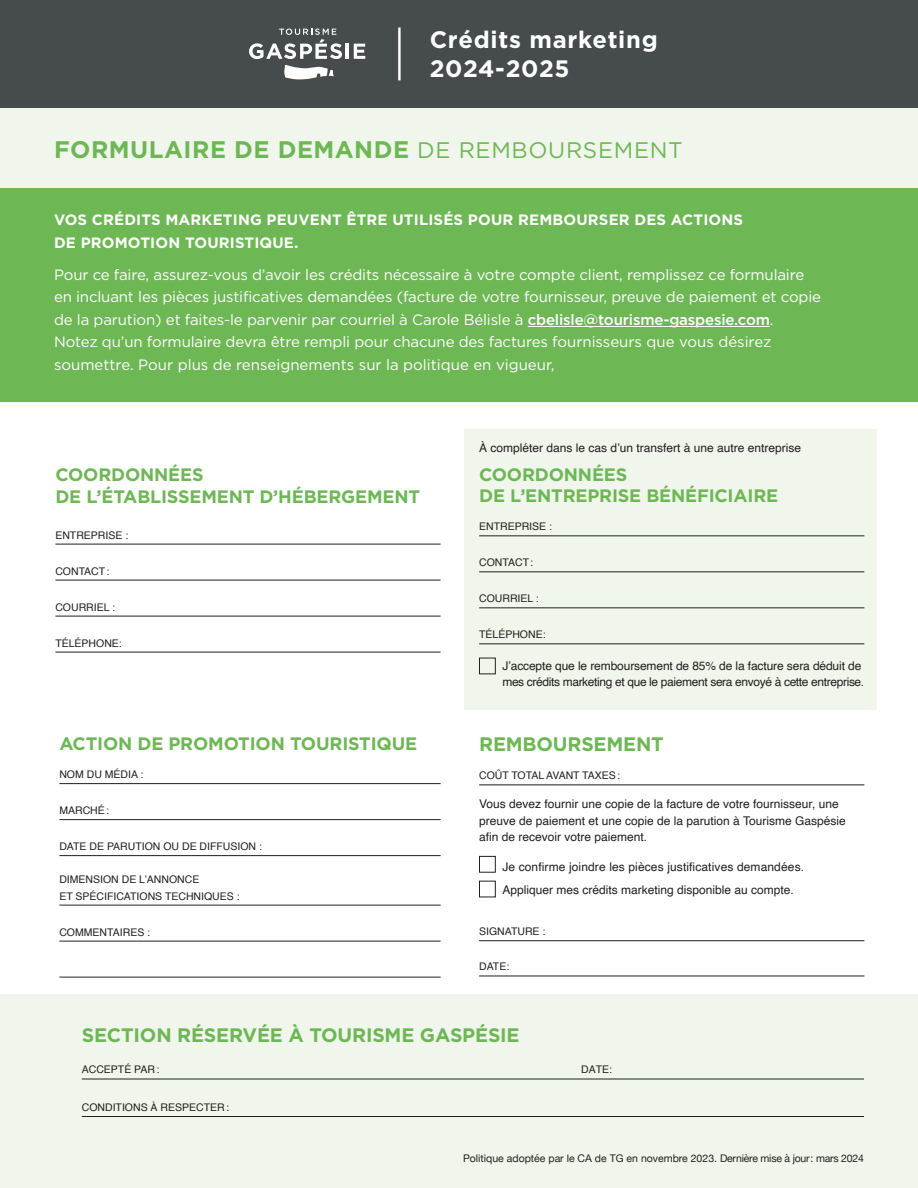
<style>
.page{position:relative;width:918px;height:1188px;background:#fff}
.page>*{position:absolute;margin:0;border:0;box-sizing:border-box;transform-origin:0 0}
.t1{font:700 24px "Gotham HTF";letter-spacing:.02em;color:#6eb755}
.t2{font:700 23.7px/28.5px "Gotham HTF";letter-spacing:.03em;color:#fff}
.t3{font:700 19.5px "Gotham HTF";letter-spacing:-.01em;color:#6eb755}
.t4{font:700 18px/22.5px "Gotham HTF";letter-spacing:-.01em;color:#6eb755}
.t5{font:15px/22.5px "Gotham HTF";letter-spacing:-.01em;color:#fff}
.t6{font:700 15px/22.5px "Gotham HTF";letter-spacing:.01em;color:#fff}
.t7{font:12px/16.5px "Helvetica";color:#231f20}
.t8{font:12px/16.5px "Helvetica";letter-spacing:-.03em;color:#231f20}
.t9{font:10.5px/16.5px "Helvetica";color:#231f20}
.t10{font:10.5px "Helvetica Neue";color:#231f20}
.s1{font-weight:400;font-size:22.5px}
.s2{font-weight:500}
</style>
<div class="page">
<div style="left:0;top:995px;width:918px;height:193px;background:#f0f6ec"></div>
<div style="left:464px;top:429px;width:413px;height:280px;background:#f0f6ec"></div>
<div style="left:0;top:108px;width:918px;height:110px;background:#f0f6ec"></div>
<div style="left:0;top:0;width:918px;height:108px;background:#464b4e"></div>
<div style="left:0;top:188px;width:918px;height:214px;background:#6eb755"></div>
<hr style="left:346px;top:44px;width:3px;height:15px;background:#fff">
<svg style="left:354px;top:44px;width:11px;height:15px"></svg>
<svg style="left:249px;top:29px;width:93px;height:50px"></svg>
<hr style="left:398px;top:28px;width:3px;height:52px;background:#fff">
<hr style="left:528px;top:326px;width:242px;height:1px;background:#fff">
<hr style="left:55px;top:544px;width:386px;height:1px;background:#231f20">
<hr style="left:55px;top:580px;width:386px;height:1px;background:#231f20">
<hr style="left:55px;top:616px;width:386px;height:1px;background:#231f20">
<hr style="left:55px;top:652px;width:386px;height:1px;background:#231f20">
<hr style="left:82px;top:1079px;width:782px;height:1px;background:#231f20">
<hr style="left:82px;top:1116px;width:782px;height:1px;background:#231f20">
<hr style="left:479px;top:536px;width:385px;height:1px;background:#231f20">
<hr style="left:479px;top:572px;width:385px;height:1px;background:#231f20">
<hr style="left:479px;top:608px;width:385px;height:1px;background:#231f20">
<hr style="left:479px;top:644px;width:385px;height:1px;background:#231f20">
<div style="left:479px;top:658px;width:17px;height:16px;border:1px solid #231f20"></div>
<hr style="left:59px;top:783px;width:382px;height:1px;background:#231f20">
<hr style="left:59px;top:819px;width:382px;height:1px;background:#231f20">
<hr style="left:59px;top:855px;width:382px;height:1px;background:#231f20">
<hr style="left:59px;top:905px;width:382px;height:1px;background:#231f20">
<hr style="left:59px;top:941px;width:382px;height:1px;background:#231f20">
<hr style="left:59px;top:977px;width:382px;height:1px;background:#231f20">
<hr style="left:479px;top:785px;width:385px;height:1px;background:#231f20">
<hr style="left:479px;top:940px;width:385px;height:1px;background:#231f20">
<hr style="left:479px;top:976px;width:385px;height:1px;background:#231f20">
<div style="left:479px;top:856px;width:17px;height:17px;border:1px solid #231f20"></div>
<div style="left:479px;top:881px;width:17px;height:16px;border:1px solid #231f20"></div>
<p class="t2" style="left:430px;top:25px;width:230px">Crédits marketing<br>2024-2025</p>
<p class="t1" style="left:54px;top:136px;width:630px">FORMULAIRE DE DEMANDE <span class="s1">DE REMBOURSEMENT</span></p>
<p class="t6" style="left:54px;top:208px;width:691px">VOS CRÉDITS MARKETING PEUVENT ÊTRE UTILISÉS POUR REMBOURSER DES ACTIONS<br>DE PROMOTION TOURISTIQUE.</p>
<p class="t5" style="left:54px;top:263px;width:769px">Pour ce faire, assurez-vous d’avoir les crédits nécessaire à votre compte client, remplissez ce formulaire en incluant les pièces justificatives demandées (facture de votre fournisseur, preuve de paiement et copie de la parution) et faites-le parvenir par courriel à Carole Bélisle à <span class="s2">cbelisle@tourisme-gaspesie.com</span>.<br>Notez qu’un formulaire devra être rempli pour chacune des factures fournisseurs que vous désirez soumettre. Pour plus de renseignements sur la politique en vigueur,</p>
<p class="t4" style="left:55px;top:463px;width:366px">COORDONNÉES<br>DE L’ÉTABLISSEMENT D’HÉBERGEMENT</p>
<p class="t9" style="left:55px;top:527px;width:74px">ENTREPRISE :</p>
<p class="t9" style="left:55px;top:563px;width:56px">CONTACT:</p>
<p class="t9" style="left:55px;top:599px;width:61px">COURRIEL :</p>
<p class="t9" style="left:55px;top:635px;width:68px">TÉLÉPHONE:</p>
<p class="t4" style="left:59px;top:731px;width:359px">ACTION DE PROMOTION TOURISTIQUE</p>
<p class="t9" style="left:59px;top:766px;width:86px">NOM DU MÉDIA :</p>
<p class="t9" style="left:59px;top:802px;width:51px">MARCHÉ:</p>
<p class="t9" style="left:59px;top:838px;width:204px">DATE DE PARUTION OU DE DIFFUSION :</p>
<p class="t9" style="left:59px;top:871px;width:182px">DIMENSION DE L’ANNONCE<br>ET SPÉCIFICATIONS TECHNIQUES :</p>
<p class="t9" style="left:59px;top:924px;width:92px">COMMENTAIRES :</p>
<p class="t7" style="left:479px;top:440px;width:324px">À compléter dans le cas d’un transfert à une autre entreprise</p>
<p class="t4" style="left:479px;top:463px;width:301px;line-height:21px">COORDONNÉES<br>DE L’ENTREPRISE BÉNÉFICIAIRE</p>
<p class="t9" style="left:479px;top:519px;width:74px">ENTREPRISE :</p>
<p class="t9" style="left:479px;top:555px;width:56px">CONTACT:</p>
<p class="t9" style="left:479px;top:591px;width:61px">COURRIEL :</p>
<p class="t9" style="left:479px;top:627px;width:68px">TÉLÉPHONE:</p>
<p class="t8" style="left:502px;top:658px;width:363px">J’accepte que le remboursement de 85% de la facture sera déduit de mes crédits marketing et que le paiement sera envoyé à cette entreprise.</p>
<p class="t3" style="left:479px;top:733px;width:186px">REMBOURSEMENT</p>
<p class="t9" style="left:479px;top:768px;width:143px">COÛT TOTAL AVANT TAXES:</p>
<p class="t7" style="left:479px;top:796px;width:368px">Vous devez fournir une copie de la facture de votre fournisseur, une preuve de paiement et une copie de la parution à Tourisme Gaspésie afin de recevoir votre paiement.</p>
<p class="t7" style="left:502px;top:859px;width:303px">Je confirme joindre les pièces justificatives demandées.</p>
<p class="t7" style="left:502px;top:882px;width:293px">Appliquer mes crédits marketing disponible au compte.</p>
<p class="t9" style="left:479px;top:924px;width:68px">SIGNATURE :</p>
<p class="t9" style="left:479px;top:959px;width:32px">DATE:</p>
<p class="t3" style="left:82px;top:1024px;width:439px">SECTION RÉSERVÉE À TOURISME GASPÉSIE</p>
<p class="t9" style="left:82px;top:1062px;width:79px">ACCEPTÉ PAR:</p>
<p class="t9" style="left:581px;top:1062px;width:32px">DATE:</p>
<p class="t9" style="left:82px;top:1099px;width:149px">CONDITIONS À RESPECTER:</p>
<p class="t10" style="left:463px;top:1151px;width:402px">Politique adoptée par le CA de TG en novembre 2023. Dernière mise à jour: mars 2024</p>
</div>
